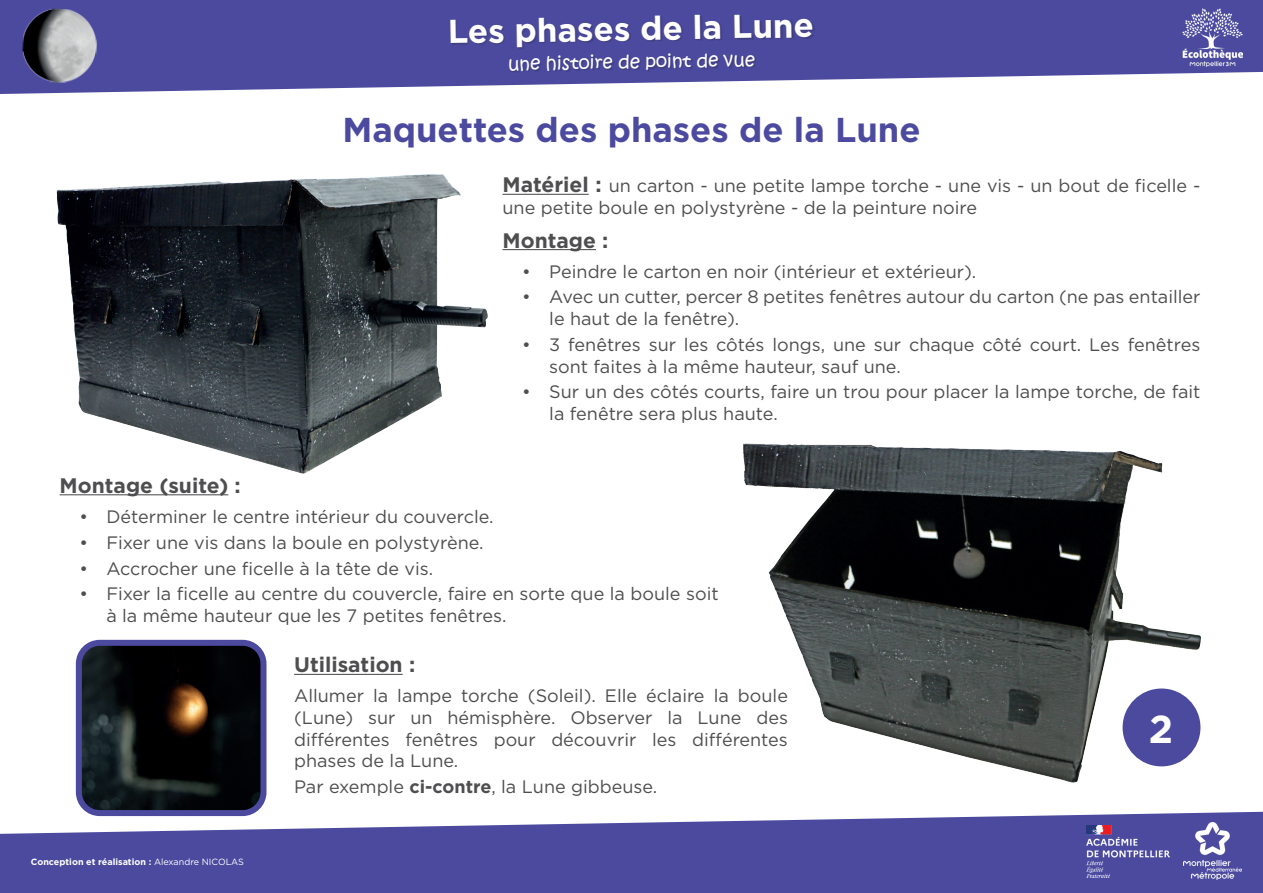
<style>
.page{position:relative;width:1263px;height:893px;background:#fff}
.page>*{position:absolute;margin:0;border:0;box-sizing:border-box;transform-origin:0 0}
.t1{font:700 39px "Gotham";color:#fff}
.t2{font:700 34.5px "Gotham";color:#4b4a9f}
.t3{font:700 33px "Gotham";color:#fff}
.t4{font:700 21px "Gotham";color:#4e4e50}
.t5{font:18px/21.6px "Gotham";color:#4e4e50}
.t6{font:18px "Kristen ITC";color:#fff}
.t7{font:700 9px "Gotham";color:#fff}
.s1{font-weight:700;font-size:21px}
.s2{font-weight:400}
.s3{font-weight:700}
</style>
<div class="page">
<svg style="left:0;top:0;width:1263px;height:94px;fill:#4b4a9f"></svg>
<img style="left:1183px;top:8px;width:60px;height:58px">
<img style="left:21px;top:8px;width:77px;height:76px">
<svg style="left:0;top:811px;width:1263px;height:82px;background:#6564ad"></svg>
<img style="left:1086px;top:826px;width:83px;height:51px">
<img style="left:1184px;top:822px;width:58px;height:58px">
<div style="left:451px;top:16px;width:364px;height:57px;background:#231f20;opacity:.24"></div>
<img style="left:56px;top:174px;width:432px;height:300px">
<img style="left:743px;top:443px;width:458px;height:340px">
<hr style="left:502px;top:194px;width:87px;height:1px;background:#4e4e50">
<hr style="left:502px;top:249px;width:94px;height:1px;background:#4e4e50">
<hr style="left:60px;top:494px;width:168px;height:1px;background:#4e4e50">
<div style="left:1122px;top:688px;width:78px;height:78px;background:#4b4a9f;border-radius:50%"></div>
<hr style="left:294px;top:674px;width:109px;height:1px;background:#4e4e50">
<img style="left:79px;top:647px;width:184px;height:166px">
<div style="left:76px;top:640px;width:190px;height:176px;border:6px solid #4b4a9f;border-radius:21px"></div>
<h3 class="t3" style="left:447px;top:10px;width:368px;rotate:-1deg">Les phases de la Lune</h3>
<p class="t6" style="left:508px;top:52px;width:249px;rotate:-1deg">une histoire de point de vue</p>
<h2 class="t2" style="left:342px;top:107px;width:580px">Maquettes des phases de la Lune</h2>
<p class="t5" style="left:502px;top:175px;width:699px"><span class="s1">Matériel :</span> un carton - une petite lampe torche - une vis - un bout de ficelle - une petite boule en polystyrène - de la peinture noire</p>
<p class="t4" style="left:502px;top:226px;width:107px">Montage :</p>
<p class="t5" style="left:522px;top:260px;width:455px">• Peindre le carton en noir (intérieur et extérieur).</p>
<p class="t5" style="left:549px;top:286px;width:653px;text-indent:-27px">• Avec un cutter, percer 8 petites fenêtres autour du carton (ne pas entailler le haut de la fenêtre).</p>
<p class="t5" style="left:549px;top:333px;width:653px;text-indent:-27px">• 3 fenêtres sur les côtés longs, une sur chaque côté court. Les fenêtres sont faites à la même hauteur, sauf une.</p>
<p class="t5" style="left:549px;top:381px;width:653px;text-indent:-27px">• Sur un des côtés courts, faire un trou pour placer la lampe torche, de fait la fenêtre sera plus haute.</p>
<p class="t4" style="left:60px;top:471px;width:183px">Montage (suite) :</p>
<p class="t5" style="left:79px;top:505px;width:416px">• Déterminer le centre intérieur du couvercle.</p>
<p class="t5" style="left:79px;top:531px;width:406px">• Fixer une vis dans la boule en polystyrène.</p>
<p class="t5" style="left:79px;top:557px;width:355px">• Accrocher une ficelle à la tête de vis.</p>
<p class="t5" style="left:106px;top:583px;width:614px;text-indent:-27px">• Fixer la ficelle au centre du couvercle, faire en sorte que la boule soit à la même hauteur que les 7 petites fenêtres.</p>
<p class="t7" style="left:31px;top:856px;width:215px">Conception et réalisation : <span class="s2">Alexandre NICOLAS</span></p>
<p class="t4" style="left:294px;top:651px;width:123px">Utilisation :</p>
<p class="t5" style="left:294px;top:685px;width:495px;text-align:justify">Allumer la lampe torche (Soleil). Elle éclaire la boule (Lune) sur un hémisphère. Observer la Lune des différentes fenêtres pour découvrir les différentes phases de la Lune.</p>
<p class="t5" style="left:294px;top:775px;width:365px">Par exemple <span class="s3">ci-contre</span>, la Lune gibbeuse.</p>
<h1 class="t1" style="left:1149px;top:703px;width:26px">2</h1>
</div>
